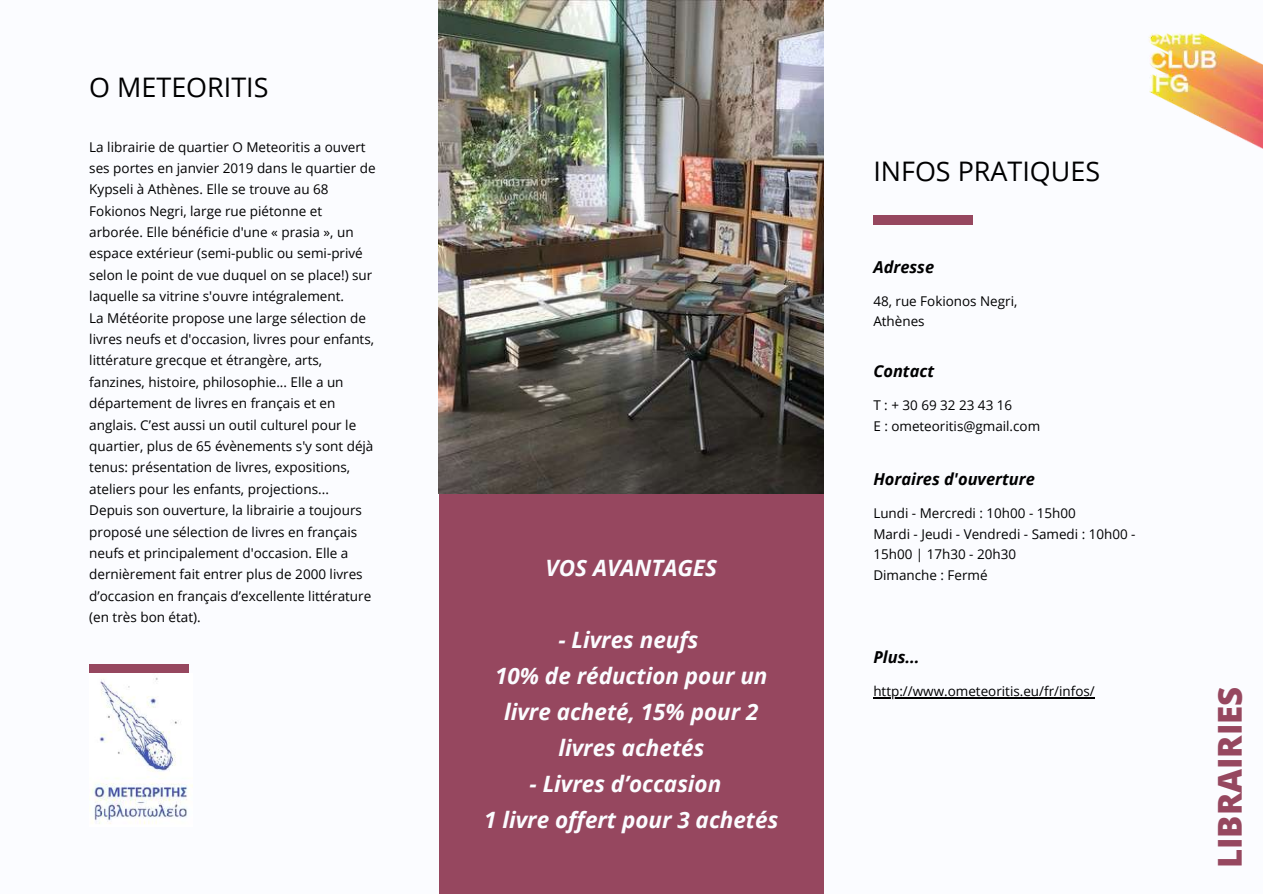
<style>
.page{position:relative;width:1263px;height:894px;background:#fff}
.page>*{position:absolute;margin:0;border:0;box-sizing:border-box;transform-origin:0 0}
.t1{font:800 33px "Open Sans";color:#96475f}
.t2{font:26.85px "Open Sans";color:#000}
.t3{font:italic 700 22.5px/36px "Open Sans";color:#fbfcff;text-align:center}
.t4{font:italic 700 16.5px "Open Sans";color:#000}
.t5{font:13.5px/21.3px "Open Sans";color:#000}
</style>
<div class="page">
<div style="left:0;top:0;width:1263px;height:893px;background:#fbfcff"></div>
<div style="left:439px;top:493px;width:385px;height:400px;background:#96475f"></div>
<div style="left:89px;top:663px;width:100px;height:10px;background:#96475f"></div>
<div style="left:873px;top:215px;width:100px;height:9px;background:#96475f"></div>
<img style="left:91px;top:677px;width:102px;height:147px">
<img style="left:439px;top:0;width:385px;height:493px">
<hr style="left:873px;top:697px;width:222px;height:1px;background:#000">
<img style="left:1148px;top:33px;width:115px;height:115px">
<h2 class="t2" style="left:89px;top:69px;width:181px">O METEORITIS</h2>
<p class="t5" style="left:89px;top:135px;width:288px">La librairie de quartier O Meteoritis a ouvert ses portes en janvier 2019 dans le quartier de Kypseli à Athènes. Elle se trouve au 68<br>Fokionos Negri, large rue piétonne et arborée. Elle bénéficie d'une « prasia », un espace extérieur (semi-public ou semi-privé selon le point de vue duquel on se place!) sur laquelle sa vitrine s'ouvre intégralement.<br>La Météorite propose une large sélection de livres neufs et d'occasion, livres pour enfants, littérature grecque et étrangère, arts, fanzines, histoire, philosophie... Elle a un département de livres en français et en anglais. C’est aussi un outil culturel pour le quartier, plus de 65 évènements s'y sont déjà tenus: présentation de livres, expositions, ateliers pour les enfants, projections...<br>Depuis son ouverture, la librairie a toujours proposé une sélection de livres en français neufs et principalement d'occasion. Elle a dernièrement fait entrer plus de 2000 livres d’occasion en français d’excellente littérature (en très bon état).</p>
<h2 class="t2" style="left:873px;top:152px;width:228px">INFOS PRATIQUES</h2>
<p class="t4" style="left:873px;top:255px;width:62px">Adresse</p>
<p class="t5" style="left:873px;top:290px;width:146px;line-height:20.9px">48, rue Fokionos Negri,<br>Athènes</p>
<p class="t4" style="left:873px;top:359px;width:62px">Contact</p>
<p class="t5" style="left:873px;top:394px;width:168px;line-height:20.9px">T:+306932234316<br>Ε : ometeoritis@gmail.com</p>
<p class="t4" style="left:873px;top:467px;width:163px">Horaires d'ouverture</p>
<p class="t5" style="left:873px;top:502px;width:264px;line-height:20.9px">Lundi - Mercredi : 10h00 - 15h00<br>Mardi - Jeudi - Vendredi - Samedi : 10h00 -<br>15h00 | 17h30 - 20h30</p>
<h3 class="t3" style="left:546px;top:549px;width:173px">VOS AVANTAGES</h3>
<p class="t5" style="left:873px;top:564px;width:116px">Dimanche : Fermé</p>
<h3 class="t3" style="left:495px;top:621px;width:274px">- Livres neufs<br>10% de réduction pour un livre acheté, 15% pour 2 livres achetés</h3>
<h3 class="t3" style="left:484px;top:765px;width:296px">- Livres d’occasion<br>1 livre offert pour 3 achetés</h3>
<p class="t4" style="left:873px;top:645px;width:48px">Plus...</p>
<p class="t5" style="left:873px;top:680px;width:223px">http://www.ometeoritis.eu/fr/infos/</p>
<h1 class="t1" style="left:1206px;top:868px;width:183px;rotate:-90deg">LIBRAIRIES</h1>
</div>
